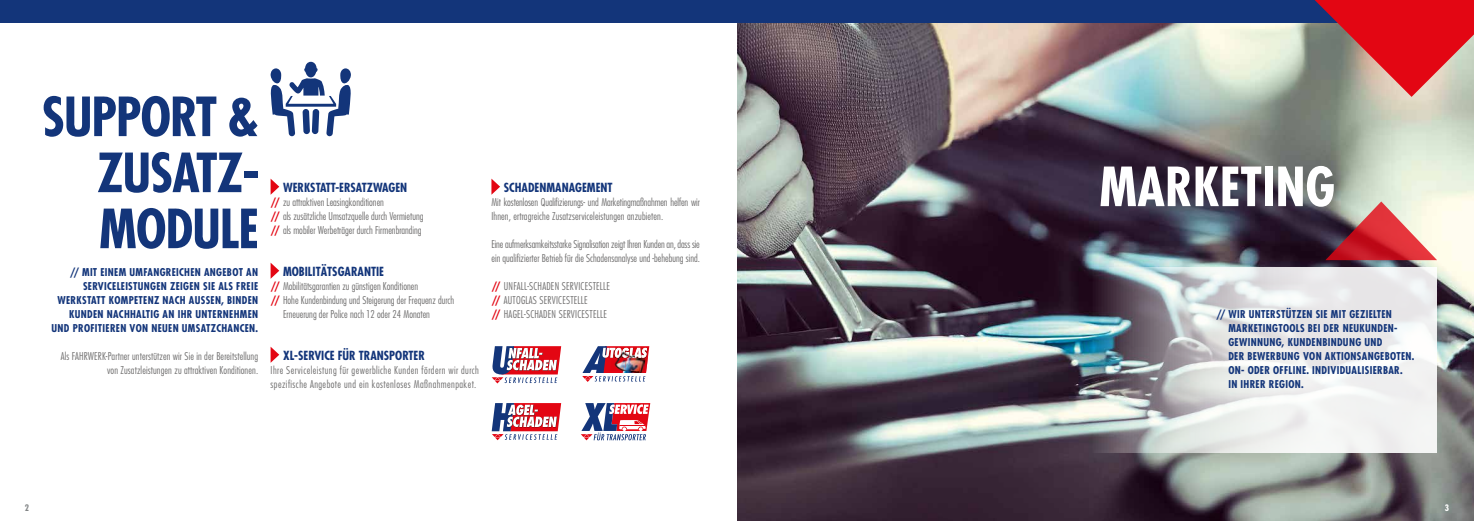
<style>
.page{position:relative;width:1474px;height:521px;background:#fff}
.page>*{position:absolute;margin:0;border:0;box-sizing:border-box;transform-origin:0 0}
.t1{font:700 condensed 52.5px/56px "Futura";letter-spacing:-.02em;color:#13357a;text-align:justify}
.t2{font:700 condensed 52.5px "Futura";color:#fff}
.t3{font:700 condensed 12.25px "Futura";color:#13357a}
.t4{font:300 condensed 10.5px/14px "Futura";color:#706f6f}
.t5{font:700 condensed 10.5px/14px "Futura";letter-spacing:.03em;color:#13357a;text-align:right}
.t6{font:300 condensed 10.5px/14px "Futura";letter-spacing:.04em;color:#706f6f}
.t7{font:300 condensed 10.5px/14px "Futura";letter-spacing:.02em;color:#706f6f}
.t8{font:700 condensed 8.75px "Futura";color:#828586}
.t9{font:700 condensed 8.75px "Futura";color:#fff}
.s1{font-weight:700;color:#e30613}
</style>
<div class="page">
<svg style="left:270px;top:179px;width:9px;height:16px"></svg>
<svg style="left:270px;top:263px;width:9px;height:16px"></svg>
<svg style="left:270px;top:347px;width:9px;height:16px"></svg>
<svg style="left:491px;top:179px;width:9px;height:16px"></svg>
<img style="left:737px;top:22px;width:736px;height:499px">
<div style="left:0;top:0;width:1473px;height:22px;background:#13357a"></div>
<svg style="left:1314px;top:0;width:159px;height:97px;background:#c5494c"></svg>
<svg style="left:1325px;top:201px;width:111px;height:59px;background:#c46d6e"></svg>
<svg style="left:1058px;top:268px;width:378px;height:185px"></svg>
<img style="left:582px;top:346px;width:67px;height:36px">
<svg style="left:491px;top:403px;width:70px;height:37px"></svg>
<svg style="left:491px;top:346px;width:70px;height:37px"></svg>
<svg style="left:581px;top:403px;width:69px;height:37px"></svg>
<svg style="left:270px;top:62px;width:81px;height:74px"></svg>
<h1 class="t1" style="left:97px;top:88px;width:163px;text-indent:-55px">SUPPORT &amp; ZUSATZ-MODULE</h1>
<p class="t5" style="left:52px;top:265px;width:208px">// MIT EINEM UMFANGREICHEN ANGEBOT AN SERVICELEISTUNGEN ZEIGEN SIE ALS FREIE WERKSTATT KOMPETENZ NACH AUSSEN, BINDEN KUNDEN NACHHALTIG AN IHR UNTERNEHMEN UND PROFITIEREN VON NEUEN UMSATZCHANCEN.</p>
<p class="t4" style="left:61px;top:349px;width:199px;text-align:right">Als FAHRWERK-Partner unterstützen wir Sie in der Bereitstellung von Zusatzleistungen zu attraktiven Konditionen.</p>
<p class="t3" style="left:283px;top:180px;width:126px">WERKSTATT-ERSATZWAGEN</p>
<p class="t4" style="left:270px;top:195px;width:154px"><span class="s1">//</span> zu attraktiven Leasingkonditionen<br><span class="s1">//</span> als zusätzliche Umsatzquelle durch Vermietung <span class="s1">//</span> als mobiler Werbeträger durch Firmenbranding</p>
<p class="t3" style="left:283px;top:264px;width:103px">MOBILITÄTSGARANTIE</p>
<p class="t4" style="left:270px;top:279px;width:149px"><span class="s1">//</span> Mobilitätsgarantien zu günstigen Konditionen</p>
<p class="t4" style="left:270px;top:293px;width:185px"><span class="s1">//</span> Hohe Kundenbindung und Steigerung der Frequenz durch</p>
<p class="t4" style="left:283px;top:307px;width:148px">Erneuerung der Police nach 12 oder 24 Monaten</p>
<p class="t3" style="left:283px;top:348px;width:143px">XL-SERVICE FÜR TRANSPORTER</p>
<p class="t6" style="left:270px;top:363px;width:210px">Ihre Serviceleistung für gewerbliche Kunden fördern wir durch spezifische Angebote und ein kostenloses Maßnahmenpaket.</p>
<p class="t3" style="left:504px;top:180px;width:110px">SCHADENMANAGEMENT</p>
<p class="t4" style="left:491px;top:195px;width:210px">Mit kostenlosen Qualifizierungs- und Marketingmaßnahmen helfen wir<br>Ihnen, ertragreiche Zusatzserviceleistungen anzubieten.</p>
<p class="t4" style="left:491px;top:237px;width:210px">Eine aufmerksamkeitsstarke Signalisation zeigt Ihren Kunden an, dass sie ein qualifizierter Betrieb für die Schadensanalyse und -behebung sind.</p>
<p class="t7" style="left:491px;top:279px;width:120px"><span class="s1">//</span> UNFALL-SCHADEN SERVICESTELLE <span class="s1">//</span> AUTOGLAS SERVICESTELLE<br><span class="s1">//</span> HAGEL-SCHADEN SERVICESTELLE</p>
<h1 class="t2" style="left:1099px;top:153px;width:237px">MARKETING</h1>
<p class="t5" style="left:1228px;top:307px;width:188px;text-align:left;text-indent:-12px">// WIR UNTERSTÜTZEN SIE MIT GEZIELTEN MARKETINGTOOLS BEI DER NEUKUNDEN-GEWINNUNG, KUNDENBINDUNG UND<br>DER BEWERBUNG VON AKTIONSANGEBOTEN.<br>ON- ODER OFFLINE. INDIVIDUALISIERBAR.<br>IN IHRER REGION.</p>
<p class="t8" style="left:25px;top:502px;width:6px">2</p>
<p class="t9" style="left:1444px;top:502px;width:6px">3</p>
</div>
